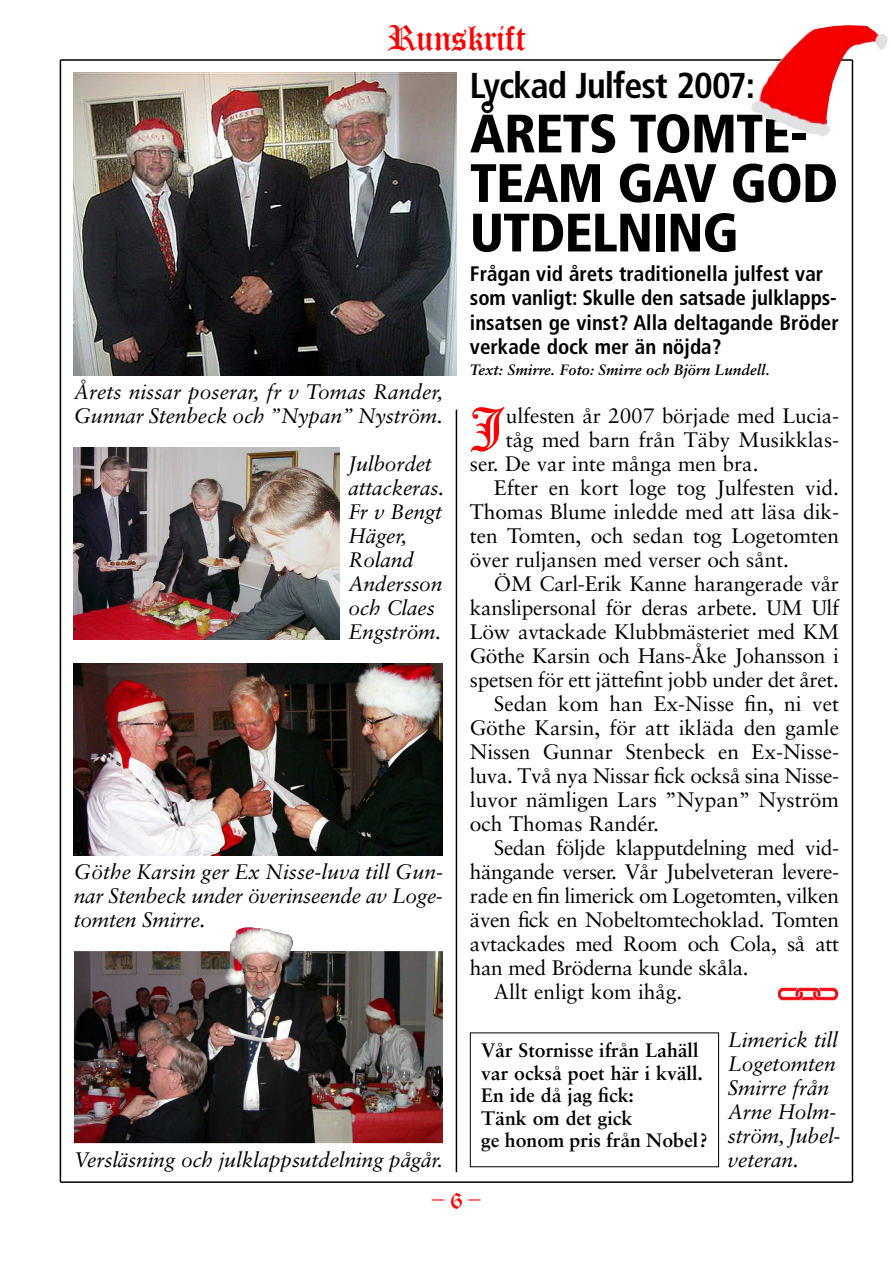
<style>
.page{position:relative;width:893px;height:1263px;background:#fff}
.page>*{position:absolute;margin:0;border:0;box-sizing:border-box;transform-origin:0 0}
.t1{font:900 condensed 54px/49.5px "Frutiger";letter-spacing:-.015em;color:#000}
.t2{font:52.5px "Old English Text";color:#f00}
.t3{font:700 condensed 36px "Frutiger";letter-spacing:-.025em;color:#000}
.t4{font:36px "Old English Text";letter-spacing:-.015em;color:#f00}
.t5{font:24px "Old English Text";color:#f00}
.t6{font:21px "Sabon";letter-spacing:-.015em;color:#000}
.t7{font:italic 21px/24px "Sabon";letter-spacing:-.01em;color:#000}
.t8{font:700 condensed 21px/24.2px "Frutiger";color:#000}
.t9{font:700 19.5px/22.5px "Sabon";color:#000}
.t10{font:italic 700 15px "Sabon";color:#000}
</style>
<div class="page">
<hr style="left:852px;top:60px;width:1px;height:1122px;background:#000">
<hr style="left:60px;top:1181px;width:792px;height:2px;background:#000">
<hr style="left:456px;top:410px;width:1px;height:762px;background:#000">
<hr style="left:60px;top:59px;width:792px;height:2px;background:#000">
<hr style="left:60px;top:60px;width:1px;height:1122px;background:#000">
<img style="left:778px;top:987px;width:61px;height:13px">
<img style="left:74px;top:72px;width:382px;height:303px">
<img style="left:74px;top:447px;width:265px;height:192px">
<img style="left:74px;top:663px;width:369px;height:192px">
<img style="left:74px;top:927px;width:369px;height:216px">
<img style="left:750px;top:25px;width:138px;height:112px">
<div style="left:470px;top:1032px;width:249px;height:135px;border:1px solid #000"></div>
<h3 class="t4" style="left:387px;top:17px;width:140px">Runskrift</h3>
<h3 class="t3" style="left:470px;top:70px;width:287px">Lyckad Julfest 2007:</h3>
<h1 class="t1" style="left:470px;top:113px;width:370px">ÅRETS TOMTE-<br>TEAM GAV GOD<br>UTDELNING</h1>
<p class="t8" style="left:470px;top:264px;width:370px">Frågan vid årets traditionella julfest var som vanligt: Skulle den satsade julklapps&shy;insatsen ge vinst? Alla deltagande Bröder verkade dock mer än nöjda?</p>
<p class="t10" style="left:470px;top:363px;width:301px">Text: Smirre. Foto: Smirre och Björn Lundell.</p>
<p class="t7" style="left:74px;top:381px;width:371px">Årets nissar poserar, fr v Tomas Rander,<br>Gunnar Stenbeck och ”Nypan” Nyström.</p>
<p class="t7" style="left:348px;top:453px;width:97px">Julbordet attackeras.<br>Fr v Bengt<br>Häger,<br>Roland<br>Andersson och Claes<br>Engström.</p>
<h2 class="t2" style="left:470px;top:397px;width:37px">J</h2>
<p class="t6" style="left:506px;top:407px;width:335px">ulfesten år 2007 började med Lucia-</p>
<p class="t6" style="left:506px;top:431px;width:335px">tåg med barn från Täby Musikklas-</p>
<p class="t6" style="left:470px;top:455px;width:290px">ser. De var inte många men bra.</p>
<p class="t6" style="left:494px;top:479px;width:347px">Efter en kort loge tog Julfesten vid.</p>
<p class="t6" style="left:470px;top:503px;width:371px">Thomas Blume inledde med att läsa dik-</p>
<p class="t6" style="left:470px;top:527px;width:371px">ten Tomten, och sedan tog Logetomten</p>
<p class="t6" style="left:470px;top:551px;width:321px">över ruljansen med verser och sånt.</p>
<p class="t6" style="left:494px;top:575px;width:347px">ÖM Carl-Erik Kanne harangerade vår</p>
<p class="t6" style="left:470px;top:599px;width:371px">kanslipersonal för deras arbete. UM Ulf</p>
<p class="t6" style="left:470px;top:623px;width:371px">Löw avtackade Klubbmästeriet med KM</p>
<p class="t6" style="left:470px;top:647px;width:371px">Göthe Karsin och Hans-Åke Johansson i</p>
<p class="t6" style="left:470px;top:671px;width:371px">spetsen för ett jättefint jobb under det året.</p>
<p class="t6" style="left:494px;top:695px;width:347px">Sedan kom han Ex-Nisse fin, ni vet</p>
<p class="t6" style="left:470px;top:719px;width:371px">Göthe Karsin, för att ikläda den gamle</p>
<p class="t6" style="left:470px;top:743px;width:371px">Nissen Gunnar Stenbeck en Ex-Nisse-</p>
<p class="t6" style="left:470px;top:767px;width:371px">luva. Två nya Nissar fick också sina Nisse-</p>
<p class="t6" style="left:470px;top:791px;width:371px">luvor nämligen Lars ”Nypan” Nyström</p>
<p class="t6" style="left:470px;top:815px;width:191px">och Thomas Randér.</p>
<p class="t6" style="left:494px;top:839px;width:347px">Sedan följde klapputdelning med vid-</p>
<p class="t6" style="left:470px;top:863px;width:371px">hängande verser. Vår Jubelveteran levere-</p>
<p class="t6" style="left:470px;top:887px;width:371px">rade en fin limerick om Logetomten, vilken</p>
<p class="t6" style="left:470px;top:911px;width:371px">även fick en Nobeltomtechoklad. Tomten</p>
<p class="t6" style="left:470px;top:935px;width:371px">avtackades med Room och Cola, så att</p>
<p class="t6" style="left:470px;top:959px;width:280px">han med Bröderna kunde skåla.</p>
<p class="t6" style="left:494px;top:983px;width:190px">Allt enligt kom ihåg.</p>
<p class="t7" style="left:74px;top:861px;width:371px;text-align:justify">Göthe Karsin ger Ex Nisse-luva till Gun&shy;nar Stenbeck under överinseende av Loge&shy;tomten Smirre.</p>
<p class="t7" style="left:74px;top:1149px;width:371px">Versläsning och julklappsutdelning pågår.</p>
<p class="t9" style="left:481px;top:1041px;width:228px">Vår Stornisse ifrån Lahäll var också poet här i kväll.<br>En ide då jag fick:<br>Tänk om det gick<br>ge honom pris från Nobel?</p>
<p class="t7" style="left:728px;top:1029px;width:114px">Limerick till<br>Logetomten<br>Smirre från<br>Arne Holm&shy;ström, Jubel&shy;veteran.</p>
<p class="t5" style="left:432px;top:1184px;width:50px">– 6 –</p>
</div>
